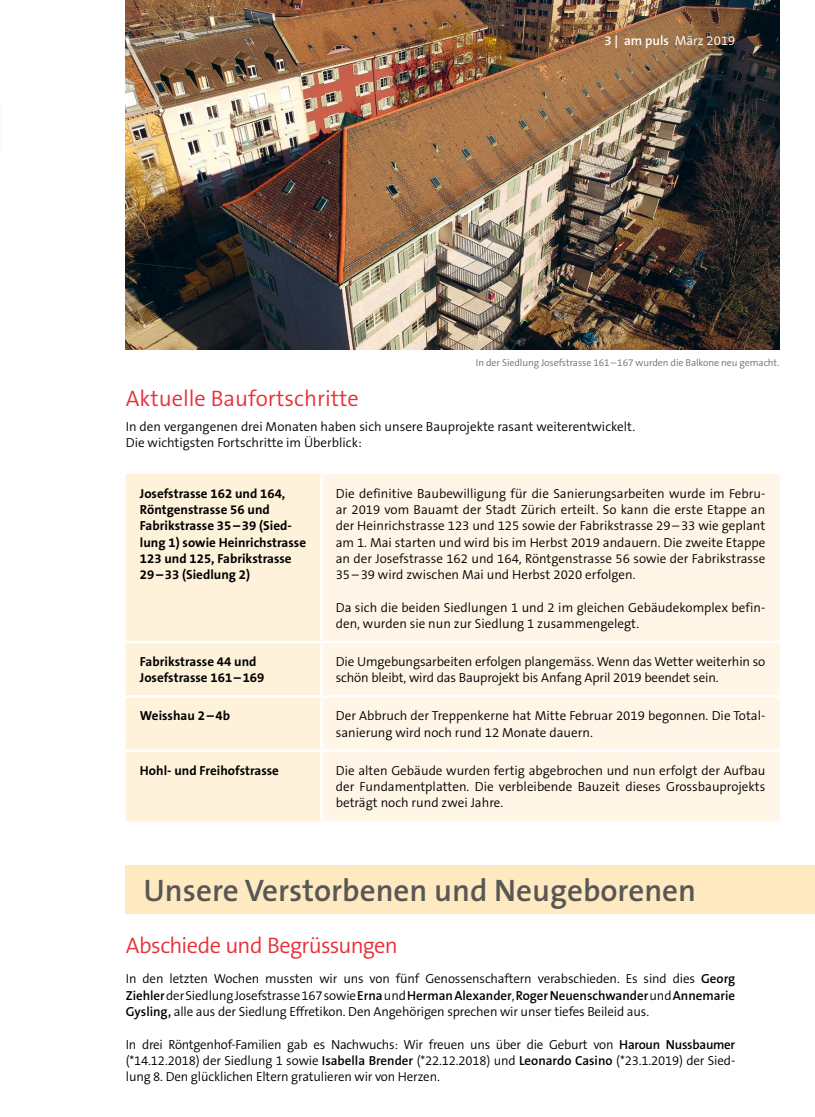
<style>
.page{position:relative;width:815px;height:1117px;background:#fff}
.page>*{position:absolute;margin:0;border:0;box-sizing:border-box;transform-origin:0 0}
.t1{font:600 31.25px "The Sans B6";color:#575756}
.t2{font:300 22.5px "The Sans B4";letter-spacing:-.015em;color:#e73037}
.t3{font:300 13.12px/16.2px "The Sans B4";color:#000}
.t4{font:700 13.12px/16.2px "The Sans B7";color:#000}
.t5{font:600 13.12px "The Sans B6";color:#000}
.t6{font:600 13.12px "The Sans B6";color:#fff}
.t7{font:300 10px "The Sans B4";letter-spacing:-.01em;color:#706f6f}
.s1{font-family:"The Sans B4";font-weight:300}
.s2{font-family:"The Sans B6";font-weight:600}
</style>
<div class="page">
<div style="left:126px;top:865px;width:689px;height:49px;background:#ffe9c0"></div>
<div style="left:126px;top:474px;width:194px;height:347px;background:#fff2da"></div>
<div style="left:323px;top:474px;width:457px;height:347px;background:#fff6e7"></div>
<hr style="left:126px;top:640px;width:196px;height:3px;background:#fff">
<hr style="left:322px;top:640px;width:458px;height:3px;background:#fff">
<hr style="left:126px;top:695px;width:196px;height:2px;background:#fff">
<hr style="left:322px;top:695px;width:458px;height:2px;background:#fff">
<hr style="left:126px;top:749px;width:196px;height:2px;background:#fff">
<hr style="left:322px;top:749px;width:458px;height:2px;background:#fff">
<img style="left:126px;top:0;width:654px;height:349px">
<p class="t6" style="left:604px;top:34px;width:132px">3 | am puls <span class="s1">März 2019</span></p>
<p class="t7" style="left:476px;top:357px;width:305px">In der Siedlung Josefstrasse 161–167 wurden die Balkone neu gemacht.</p>
<h2 class="t2" style="left:126px;top:386px;width:235px">Aktuelle Baufortschritte</h2>
<p class="t3" style="left:126px;top:419px;width:511px">In den vergangenen drei Monaten haben sich unsere Bauprojekte rasant weiterentwickelt.<br>Die wichtigsten Fortschritte im Überblick:</p>
<p class="t4" style="left:140px;top:485px;width:168px">Josefstrasse 162 und 164,<br>Röntgenstrasse 56 und<br>Fabrikstrasse 35–39 (Sied&shy;lung 1) sowie Heinrichstrasse<br>123 und 125, Fabrikstrasse<br>29–33 (Siedlung 2)</p>
<p class="t3" style="left:336px;top:485px;width:431px;text-align:justify">Die definitive Baubewilligung für die Sanierungsarbeiten wurde im Febru&shy;ar 2019 vom Bauamt der Stadt Zürich erteilt. So kann die erste Etappe an der Heinrichstrasse 123 und 125 sowie der Fabrikstrasse 29–33 wie geplant am 1. Mai starten und wird bis im Herbst 2019 andauern. Die zweite Etappe an der Josefstrasse 162 und 164, Röntgenstrasse 56 sowie der Fabrikstrasse 35–39 wird zwischen Mai und Herbst 2020 erfolgen.</p>
<p class="t3" style="left:336px;top:599px;width:431px">Da sich die beiden Siedlungen 1 und 2 im gleichen Gebäudekomplex befin&shy;den, wurden sie nun zur Siedlung 1 zusammengelegt.</p>
<p class="t4" style="left:140px;top:653px;width:126px">Fabrikstrasse 44 und<br>Josefstrasse 161–169</p>
<p class="t3" style="left:336px;top:653px;width:431px">Die Umgebungsarbeiten erfolgen plangemäss. Wenn das Wetter weiterhin so schön bleibt, wird das Bauprojekt bis Anfang April 2019 beendet sein.</p>
<p class="t4" style="left:140px;top:708px;width:92px">Weisshau 2–4b</p>
<p class="t3" style="left:336px;top:708px;width:431px">Der Abbruch der Treppenkerne hat Mitte Februar 2019 begonnen. Die Total&shy;sanierung wird noch rund 12 Monate dauern.</p>
<p class="t4" style="left:140px;top:762px;width:141px">Hohl- und Freihofstrasse</p>
<p class="t3" style="left:336px;top:762px;width:431px;text-align:justify">Die alten Gebäude wurden fertig abgebrochen und nun erfolgt der Aufbau der Fundamentplatten. Die verbleibende Bauzeit dieses Grossbauprojekts beträgt noch rund zwei Jahre.</p>
<h1 class="t1" style="left:144px;top:873px;width:554px">Unsere Verstorbenen und Neugeborenen</h1>
<h2 class="t2" style="left:126px;top:933px;width:274px">Abschiede und Begrüssungen</h2>
<p class="t3" style="left:126px;top:971px;width:611px">In den letzten Wochen mussten wir uns von fünf Genossenschaftern verabschieden. Es sind dies <span class="s2">Georg</span></p>
<p class="t5" style="left:126px;top:987px;width:611px">Ziehler <span class="s1">der Siedlung Josefstrasse 167 sowie</span> Erna<span class="s1">und</span> Herman Alexander<span class="s1">,</span> Roger Neuenschwander <span class="s1">und</span>Annemarie</p>
<p class="t3" style="left:126px;top:1003px;width:525px"><span class="s2">Gysling,</span> alle aus der Siedlung Effretikon. Den Angehörigen sprechen wir unser tiefes Beileid aus.</p>
<p class="t3" style="left:126px;top:1036px;width:611px;text-align:justify">In drei Röntgenhof-Familien gab es Nachwuchs: Wir freuen uns über die Geburt von <span class="s2">Haroun Nussbaumer </span>(*14.12.2018) der Siedlung 1 sowie <span class="s2">Isabella Brender</span> (*22.12.2018) und <span class="s2">Leonardo Casino</span> (*23.1.2019) der Sied&shy;lung 8. Den glücklichen Eltern gratulieren wir von Herzen.</p>
</div>
